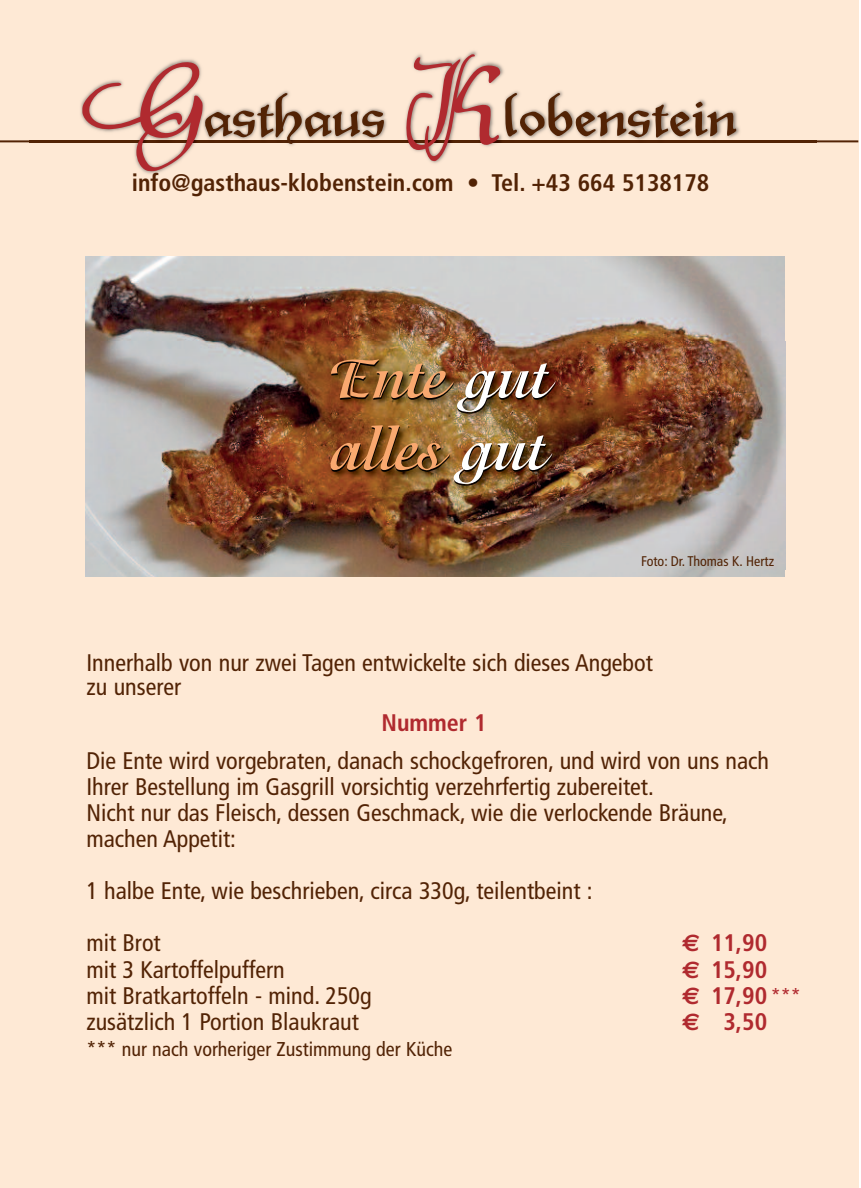
<style>
.page{position:relative;width:861px;height:1188px;background:#fff}
.page>*{position:absolute;margin:0;border:0;box-sizing:border-box;transform-origin:0 0}
.t1{font:700 60.2px/72px "Isadora";color:#f9a86f}
.t2{font:condensed 24px/26px "Frutiger";color:#522305}
.t3{font:700 condensed 24px "Frutiger";color:#522305}
.t4{font:700 condensed 24px "Frutiger";color:#b02a2f}
.t5{font:condensed 20px "Frutiger";color:#522305}
.t6{font:condensed 20px "Frutiger";color:#b02a2f}
.t7{font:condensed 14px "Frutiger";color:#522305}
.s1{color:#fff}
.s2{font-family:"Euro Sans";font-stretch:normal}
</style>
<div class="page">
<div style="left:0;top:0;width:858px;height:1188px;background:#fee9d5"></div>
<hr style="left:0;top:140px;width:858px;height:2px;background:#522305">
<svg style="left:405px;top:54px;width:332px;height:107px"></svg>
<svg style="left:82px;top:62px;width:302px;height:109px"></svg>
<img style="left:85px;top:257px;width:699px;height:320px">
<img style="left:85px;top:341px;width:701px;height:228px">
<img style="left:331px;top:361px;width:225px;height:53px">
<img style="left:331px;top:427px;width:221px;height:59px">
<p class="t3" style="left:132px;top:172px;width:579px">info@gasthaus-klobenstein.com • Tel. +43 664 5138178</p>
<h1 class="t1" style="left:328px;top:346px;width:222px">Ente <span class="s1">gut </span>alles <span class="s1">gut</span></h1>
<p class="t7" style="left:641px;top:556px;width:134px">Foto: Dr. Thomas K. Hertz</p>
<p class="t2" style="left:86px;top:653px;width:568px;line-height:24px">Innerhalb von nur zwei Tagen entwickelte sich dieses Angebot zu unserer</p>
<p class="t4" style="left:381px;top:713px;width:107px">Nummer 1</p>
<p class="t2" style="left:86px;top:750px;width:684px">Die Ente wird vorgebraten, danach schockgefroren, und wird von uns nach Ihrer Bestellung im Gasgrill vorsichtig verzehrfertig zubereitet.<br>Nicht nur das Fleisch, dessen Geschmack, wie die verlockende Bräune, machen Appetit:</p>
<p class="t2" style="left:86px;top:867px;width:507px;line-height:52px">1 halbe Ente, wie beschrieben, circa 330g, teilentbeint : mit Brot</p>
<p class="t4" style="left:682px;top:933px;width:87px"><span class="s2">€</span> 11,90</p>
<p class="t2" style="left:86px;top:958px;width:200px">mit 3 Kartoffelpuffern</p>
<p class="t4" style="left:682px;top:959px;width:87px"><span class="s2">€</span> 15,90</p>
<p class="t2" style="left:86px;top:984px;width:287px">mit Bratkartoffeln - mind. 250g</p>
<p class="t4" style="left:682px;top:985px;width:87px"><span class="s2">€</span> 17,90</p>
<p class="t2" style="left:86px;top:1010px;width:274px">zusätzlich 1 Portion Blaukraut</p>
<p class="t4" style="left:682px;top:1011px;width:87px"><span class="s2">€</span> 3,50</p>
<p class="t5" style="left:86px;top:1040px;width:367px">*** nur nach vorheriger Zustimmung der Küche</p>
<p class="t6" style="left:770px;top:988px;width:31px">***</p>
</div>
